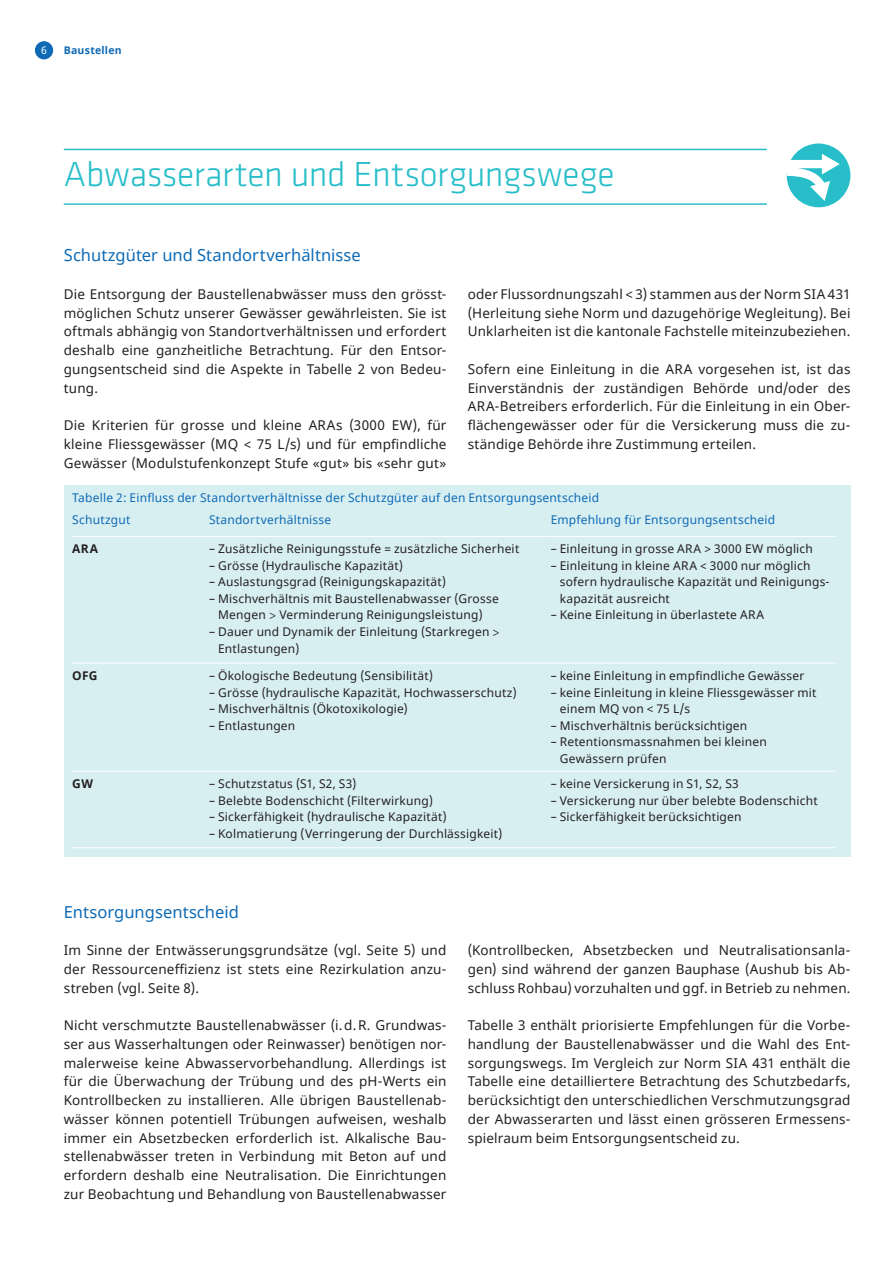
<style>
.page{position:relative;width:893px;height:1263px;background:#fff}
.page>*{position:absolute;margin:0;border:0;box-sizing:border-box;transform-origin:0 0}
.Seitentitel_01_Cyan{font:300 36px "Klavika Basic";letter-spacing:-.005em;color:#28bec9}
.Zwischentitel_03_Blau{font:16.5px "Noto Sans";letter-spacing:.005em;color:#0e6ab5}
.Lauftext_04{font:16.5px "Noto Sans";letter-spacing:.005em;color:#0e6ab5}
.Lauftext_04-2{font:13.5px/18.8px "Noto Sans";letter-spacing:.015em;color:#231f20;text-align:justify}
.Tab_Text{font:12px/16.5px "Noto Sans";letter-spacing:.015em;color:#231f20}
.Tab_Titel{font:12px "Noto Sans";letter-spacing:.02em;color:#0e6ab5}
.Tab_Text-2{font:700 12px "Noto Sans";letter-spacing:.03em;color:#231f20}
.t1{font:700 10.5px "Noto Sans";letter-spacing:.025em;color:#0e6ab5}
.t2{font:10.5px "Noto Sans";color:#fff}
.s1{font-family:"Myriad Pro"}
</style>
<div class="page">
<div style="left:35px;top:41px;width:18px;height:18px;background:#0e6ab5;border-radius:50%"></div>
<hr style="left:64px;top:149px;width:703px;height:1px;background:#28bec9">
<hr style="left:64px;top:203px;width:703px;height:2px;background:#28bec9">
<div style="left:787px;top:144px;width:63px;height:63px;background:#28bec9;border-radius:50%"></div>
<svg style="left:787px;top:154px;width:53px;height:47px"></svg>
<div style="left:64px;top:485px;width:786px;height:371px;background:#d8eff2"></div>
<hr style="left:72px;top:536px;width:137px;height:1px;background:#fff">
<hr style="left:209px;top:536px;width:342px;height:1px;background:#fff">
<hr style="left:551px;top:536px;width:285px;height:1px;background:#fff">
<hr style="left:72px;top:663px;width:137px;height:1px;background:#fff">
<hr style="left:209px;top:663px;width:342px;height:1px;background:#fff">
<hr style="left:551px;top:663px;width:285px;height:1px;background:#fff">
<hr style="left:72px;top:771px;width:137px;height:1px;background:#fff">
<hr style="left:209px;top:771px;width:342px;height:1px;background:#fff">
<hr style="left:551px;top:771px;width:285px;height:1px;background:#fff">
<hr style="left:72px;top:847px;width:137px;height:1px;background:#fff">
<hr style="left:209px;top:847px;width:342px;height:1px;background:#fff">
<hr style="left:551px;top:847px;width:285px;height:1px;background:#fff">
<p class="t2" style="left:41px;top:43px;width:7px">6</p>
<p class="t1" style="left:64px;top:43px;width:59px">Baustellen</p>
<p class="Seitentitel_01_Cyan" style="left:64px;top:153px;width:553px">Abwasserarten und Entsorgungswege</p>
<p class="Zwischentitel_03_Blau" style="left:64px;top:244px;width:299px">Schutzgüter und Standortverhältnisse</p>
<p class="Lauftext_04-2" style="left:64px;top:285px;width:384px">Die Entsorgung der Baustellenabwässer muss den grösst&shy;möglichen Schutz unserer Gewässer gewährleisten. Sie ist oftmals abhängig von Standortverhältnissen und erfordert deshalb eine ganzheitliche Betrachtung. Für den Entsor&shy;gungsentscheid sind die Aspekte in Tabelle 2 von Bedeu&shy;tung.</p>
<p class="Lauftext_04-2" style="left:64px;top:416px;width:384px">Die Kriterien für grosse und kleine ARAs (3000 EW), für kleine Fliessgewässer (MQ &lt; 75 L/s) und für empfindliche Gewässer (Modulstufenkonzept Stufe «gut» bis «sehr gut»</p>
<p class="Lauftext_04-2" style="left:468px;top:285px;width:384px">oder Flussordnungszahl &lt; 3) stammen aus der Norm SIA 431 (Herleitung siehe Norm und dazugehörige Wegleitung). Bei Unklarheiten ist die kantonale Fachstelle miteinzubeziehen.</p>
<p class="Lauftext_04-2" style="left:468px;top:360px;width:384px">Sofern eine Einleitung in die ARA vorgesehen ist, ist das Einverständnis der zuständigen Behörde und/oder des ARA-Betreibers erforderlich. Für die Einleitung in ein Ober&shy;flächengewässer oder für die Versickerung muss die zu&shy;ständige Behörde ihre Zustimmung erteilen.</p>
<p class="Tab_Titel" style="left:72px;top:490px;width:528px">Tabelle 2: Einfluss der Standortverhältnisse der Schutzgüter auf den Entsorgungsentscheid</p>
<p class="Tab_Titel" style="left:72px;top:511px;width:60px">Schutzgut</p>
<p class="Tab_Titel" style="left:209px;top:511px;width:124px">Standortverhältnisse</p>
<p class="Tab_Titel" style="left:551px;top:511px;width:226px">Empfehlung für Entsorgungsentscheid</p>
<p class="Tab_Text-2" style="left:72px;top:541px;width:27px">ARA</p>
<p class="Tab_Text" style="left:209px;top:541px;width:312px">– Zusätzliche Reinigungsstufe = zusätzliche Sicherheit</p>
<p class="Tab_Text" style="left:209px;top:558px;width:195px">– Grösse (Hydraulische Kapazität)</p>
<p class="Tab_Text" style="left:209px;top:574px;width:239px">– Auslastungsgrad (Reinigungskapazität)</p>
<p class="Tab_Text" style="left:209px;top:591px;width:291px;text-align:center">– Mischverhältnis mit Baustellenabwasser (Grosse<br>Mengen <span class="s1">&gt;</span> Verminderung Reinigungsleistung)</p>
<p class="Tab_Text" style="left:218px;top:624px;width:283px;text-indent:-9px">– Dauer und Dynamik der Einleitung (Starkregen <span class="s1">&gt;<br></span>Entlastungen)</p>
<p class="Tab_Text" style="left:551px;top:541px;width:264px">– Einleitung in grosse ARA &gt; 3000 EW möglich</p>
<p class="Tab_Text" style="left:560px;top:558px;width:271px;text-indent:-9px">– Einleitung in kleine ARA &lt; 3000 nur möglich sofern hydraulische Kapazität und Reinigungs&shy;kapazität ausreicht</p>
<p class="Tab_Text" style="left:551px;top:607px;width:215px">– Keine Einleitung in überlastete ARA</p>
<p class="Tab_Text-2" style="left:72px;top:667px;width:27px">OFG</p>
<p class="Tab_Text" style="left:209px;top:668px;width:225px">– Ökologische Bedeutung (Sensibilität)</p>
<p class="Tab_Text" style="left:209px;top:684px;width:309px">– Grösse (hydraulische Kapazität, Hochwasserschutz)</p>
<p class="Tab_Text" style="left:209px;top:701px;width:200px">– Mischverhältnis (Ökotoxikologie)</p>
<p class="Tab_Text" style="left:209px;top:717px;width:88px">– Entlastungen</p>
<p class="Tab_Text-2" style="left:72px;top:775px;width:22px">GW</p>
<p class="Tab_Text" style="left:209px;top:776px;width:149px">– Schutzstatus (S1, S2, S3)</p>
<p class="Tab_Text" style="left:209px;top:793px;width:225px">– Belebte Bodenschicht (Filterwirkung)</p>
<p class="Tab_Text" style="left:209px;top:809px;width:239px">– Sickerfähigkeit (hydraulische Kapazität)</p>
<p class="Tab_Text" style="left:209px;top:826px;width:295px">– Kolmatierung (Verringerung der Durchlässigkeit)</p>
<p class="Tab_Text" style="left:551px;top:668px;width:255px">– keine Einleitung in empfindliche Gewässer</p>
<p class="Tab_Text" style="left:560px;top:684px;width:258px;text-indent:-9px">– keine Einleitung in kleine Fliessgewässer mit einem MQ von &lt; 75 L/s</p>
<p class="Tab_Text" style="left:551px;top:717px;width:198px">– Mischverhältnis berücksichtigen</p>
<p class="Tab_Text" style="left:560px;top:734px;width:209px;text-indent:-9px">– Retentionsmassnahmen bei kleinen<br>Gewässern prüfen</p>
<p class="Tab_Text" style="left:551px;top:776px;width:190px">– keine Versickerung in S1, S2, S3</p>
<p class="Tab_Text" style="left:551px;top:793px;width:268px">– Versickerung nur über belebte Bodenschicht</p>
<p class="Tab_Text" style="left:551px;top:809px;width:192px">– Sickerfähigkeit berücksichtigen</p>
<p class="Lauftext_04" style="left:64px;top:900px;width:177px">Entsorgungsentscheid</p>
<p class="Lauftext_04-2" style="left:64px;top:941px;width:384px">Im Sinne der Entwässerungsgrundsätze (vgl. Seite 5) und der Ressourceneffizienz ist stets eine Rezirkulation anzu&shy;streben (vgl. Seite 8).</p>
<p class="Lauftext_04-2" style="left:64px;top:1016px;width:384px">Nicht verschmutzte Baustellenabwässer (i.d.R. Grundwas&shy;ser aus Wasserhaltungen oder Reinwasser) benötigen nor&shy;malerweise keine Abwasservorbehandlung. Allerdings ist für die Überwachung der Trübung und des pH-Werts ein Kontrollbecken zu installieren. Alle übrigen Baustellenab&shy;wässer können potentiell Trübungen aufweisen, weshalb immer ein Absetzbecken erforderlich ist. Alkalische Bau&shy;stellenabwässer treten in Verbindung mit Beton auf und erfordern deshalb eine Neutralisation. Die Einrichtungen zur Beobachtung und Behandlung von Baustellenabwasser</p>
<p class="Lauftext_04-2" style="left:468px;top:941px;width:384px">(Kontrollbecken, Absetzbecken und Neutralisationsanla&shy;gen) sind während der ganzen Bauphase (Aushub bis Ab&shy;schluss Rohbau) vorzuhalten und ggf. in Betrieb zu nehmen.</p>
<p class="Lauftext_04-2" style="left:468px;top:1016px;width:384px">Tabelle 3 enthält priorisierte Empfehlungen für die Vorbe&shy;handlung der Baustellenabwässer und die Wahl des Ent&shy;sorgungswegs. Im Vergleich zur Norm SIA 431 enthält die Tabelle eine detailliertere Betrachtung des Schutzbedarfs, berücksichtigt den unterschiedlichen Verschmutzungsgrad der Abwasserarten und lässt einen grösseren Ermessens&shy;spielraum beim Entsorgungsentscheid zu.</p>
</div>
